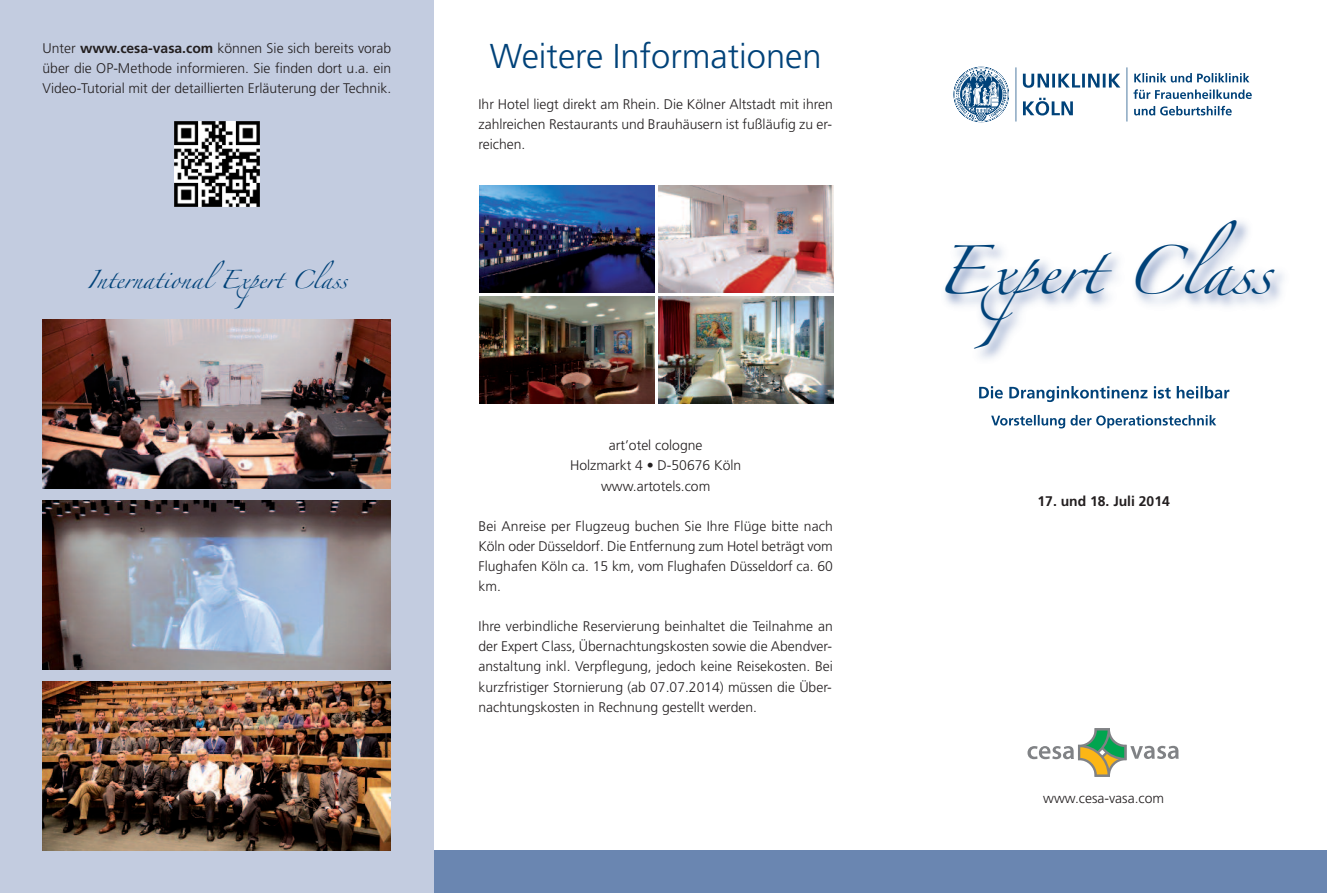
<style>
.page{position:relative;width:1327px;height:893px;background:#fff}
.page>*{position:absolute;margin:0;border:0;box-sizing:border-box;transform-origin:0 0}
.t1{font:43.5px "Zapfino";color:#004279}
.t2{font:300 34.5px "Frutiger";color:#004279}
.t3{font:16.5px "Zapfino";color:#004279}
.t4{font:300 13.95px/20.1px "Frutiger";color:#231f20;text-align:justify}
.t5{font:700 13.95px "Frutiger";color:#231f20}
.s1{font-weight:700}
</style>
<div class="page">
<div style="left:0;top:0;width:434px;height:893px;background:#c3cce0"></div>
<div style="left:434px;top:850px;width:893px;height:43px;background:#6a86b1"></div>
<svg style="left:953px;top:67px;width:298px;height:55px"></svg>
<img style="left:726px;top:185px;width:558px;height:244px">
<img style="left:979px;top:386px;width:154px;height:16px">
<img style="left:991px;top:415px;width:131px;height:13px">
<img style="left:480px;top:186px;width:175px;height:107px">
<img style="left:480px;top:297px;width:175px;height:106px">
<img style="left:659px;top:186px;width:174px;height:107px">
<img style="left:659px;top:297px;width:174px;height:106px">
<svg style="left:1027px;top:728px;width:151px;height:49px"></svg>
<img style="left:43px;top:319px;width:348px;height:169px">
<img style="left:43px;top:501px;width:348px;height:168px">
<img style="left:43px;top:682px;width:348px;height:168px">
<img style="left:174px;top:122px;width:85px;height:85px">
<p class="t4" style="left:43px;top:39px;width:350px">Unter <span class="s1">www.cesa-vasa.com</span> können Sie sich bereits vorab über die OP-Methode informieren. Sie finden dort u.a. ein Video-Tutorial mit der detaillierten Erläuterung der Technik.</p>
<p class="t3" style="left:87px;top:273px;width:262px">InternationalExpert Class</p>
<h2 class="t2" style="left:490px;top:43px;width:333px">Weitere Informationen</h2>
<p class="t4" style="left:478px;top:95px;width:356px">Ihr Hotel liegt direkt am Rhein. Die Kölner Altstadt mit ihren zahlreichen Restaurants und Brauhäusern ist fußläufig zu er&shy;reichen.</p>
<p class="t4" style="left:570px;top:436px;width:173px;text-align:center">art’otel cologne<br>Holzmarkt 4 • D-50676 Köln www.artotels.com</p>
<p class="t4" style="left:478px;top:517px;width:356px">Bei Anreise per Flugzeug buchen Sie Ihre Flüge bitte nach Köln oder Düsseldorf. Die Entfernung zum Hotel beträgt vom Flughafen Köln ca. 15 km, vom Flughafen Düsseldorf ca. 60 km.</p>
<p class="t4" style="left:478px;top:617px;width:356px">Ihre verbindliche Reservierung beinhaltet die Teilnahme an der Expert Class, Übernachtungskosten sowie die Abendver&shy;anstaltung inkl. Verpflegung, jedoch keine Reisekosten. Bei kurzfristiger Stornierung (ab 07.07.2014) müssen die Über&shy;nachtungskosten in Rechnung gestellt werden.</p>
<h1 class="t1" style="left:935px;top:252px;width:338px">Expert Class</h1>
<p class="t5" style="left:1037px;top:496px;width:134px">17. und 18. Juli 2014</p>
<p class="t4" style="left:1043px;top:790px;width:122px">www.cesa-vasa.com</p>
</div>
